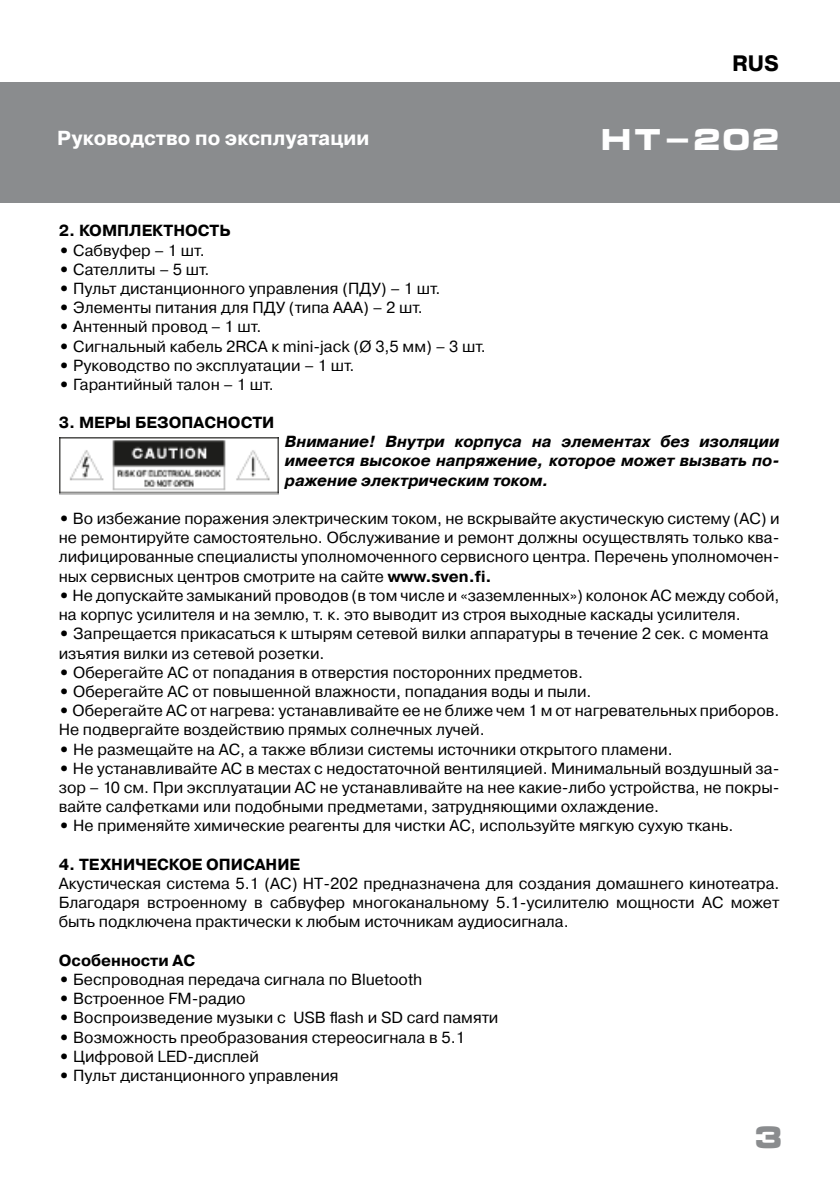
<style>
.page{position:relative;width:840px;height:1191px;background:#fff}
.page>*{position:absolute;margin:0;border:0;box-sizing:border-box;transform-origin:0 0}
.t1{font:700 30px "Micra";color:#8a8c8e}
.t2{font:700 29.2px "Micra";color:#fff}
.t3{font:700 22.2px "Pragmatica";color:#000}
.t4{font:700 20.2px "Pragmatica";color:#fff}
.t5{font:16px/19.2px "Pragmatica";color:#000;text-align:justify}
.t6{font:italic 700 16px/19px "Pragmatica";color:#000;text-align:justify}
.t7{font:700 16px "Pragmatica";color:#000}
.s1{font-weight:700}
</style>
<div class="page">
<div style="left:0;top:82px;width:839px;height:121px;background:#8a8c8e"></div>
<img style="left:60px;top:437px;width:218px;height:57px">
<h3 class="t3" style="left:731px;top:49px;width:48px">RUS</h3>
<p class="t4" style="left:57px;top:125px;width:313px">Руководство по эксплуатации</p>
<h2 class="t2" style="left:600px;top:124px;width:181px">HT-202</h2>
<p class="t7" style="left:59px;top:220px;width:173px">2. КОМПЛЕКТНОСТЬ</p>
<p class="t5" style="left:59px;top:241px;width:147px"><span class="s1">•</span> Сабвуфер – 1 шт.</p>
<p class="t5" style="left:59px;top:260px;width:152px"><span class="s1">•</span> Сателлиты – 5 шт.</p>
<p class="t5" style="left:59px;top:279px;width:383px"><span class="s1">•</span> Пульт дистанционного управления (ПДУ) – 1 шт.</p>
<p class="t5" style="left:59px;top:298px;width:365px"><span class="s1">•</span> Элементы питания для ПДУ (типа ААА) – 2 шт.</p>
<p class="t5" style="left:59px;top:318px;width:204px"><span class="s1">•</span> Антенный провод – 1 шт.</p>
<p class="t5" style="left:59px;top:337px;width:428px"><span class="s1">•</span> Сигнальный кабель 2RCA к mini-jack (Ø 3,5 мм) – 3 шт.</p>
<p class="t5" style="left:59px;top:356px;width:297px"><span class="s1">•</span> Руководство по эксплуатации – 1 шт.</p>
<p class="t5" style="left:59px;top:375px;width:216px"><span class="s1">•</span> Гарантийный талон – 1 шт.</p>
<p class="t7" style="left:59px;top:412px;width:217px">3. МЕРЫ БЕЗОПАСНОСТИ</p>
<p class="t6" style="left:285px;top:433px;width:496px">Внимание! Внутри корпуса на элементах без изоляции имеется высокое напряжение, которое может вызвать по&shy;ражение электрическим током.</p>
<p class="t5" style="left:59px;top:509px;width:722px"><span class="s1">•</span> Во избежание поражения электрическим током, не вскрывайте акустическую систему (АС) и не ремонтируйте самостоятельно. Обслуживание и ремонт должны осуществлять только ква&shy;лифицированные специалисты уполномоченного сервисного центра. Перечень уполномочен&shy;ных сервисных центров смотрите на сайте <span class="s1">www.sven.fi.</span></p>
<p class="t5" style="left:59px;top:586px;width:722px"><span class="s1">•</span> Не допускайте замыканий проводов (в том числе и «заземленных») колонок АС между собой, на корпус усилителя и на землю, т. к. это выводит из строя выходные каскады усилителя.</p>
<p class="t5" style="left:59px;top:624px;width:711px"><span class="s1">•</span> Запрещается прикасаться к штырям сетевой вилки аппаратуры в течение 2 сек. с момента изъятия вилки из сетевой розетки.</p>
<p class="t5" style="left:59px;top:663px;width:525px"><span class="s1">•</span> Оберегайте АС от попадания в отверстия посторонних предметов.</p>
<p class="t5" style="left:59px;top:682px;width:534px"><span class="s1">•</span> Оберегайте АС от повышенной влажности, попадания воды и пыли.</p>
<p class="t5" style="left:59px;top:701px;width:721px"><span class="s1">•</span> Оберегайте АС от нагрева: устанавливайте ее не ближе чем 1 м от нагревательных приборов.<br>Не подвергайте воздействию прямых солнечных лучей.</p>
<p class="t5" style="left:59px;top:740px;width:615px"><span class="s1">•</span> Не размещайте на АС, а также вблизи системы источники открытого пламени.</p>
<p class="t5" style="left:59px;top:759px;width:721px"><span class="s1">•</span> Не устанавливайте АС в местах с недостаточной вентиляцией. Минимальный воздушный за&shy;зор – 10 см. При эксплуатации АС не устанавливайте на нее какие-либо устройства, не покры&shy;вайте салфетками или подобными предметами, затрудняющими охлаждение.</p>
<p class="t5" style="left:59px;top:816px;width:676px"><span class="s1">•</span> Не применяйте химические реагенты для чистки АС, используйте мягкую сухую ткань.</p>
<p class="t7" style="left:59px;top:854px;width:243px">4. ТЕХНИЧЕСКОЕ ОПИСАНИЕ</p>
<p class="t5" style="left:59px;top:874px;width:721px">Акустическая система 5.1 (АС) HT-202 предназначена для создания домашнего кинотеатра.<br>Благодаря встроенному в сабвуфер многоканальному 5.1-усилителю мощности АС может быть подключена практически к любым источникам аудиосигнала.</p>
<p class="t7" style="left:59px;top:950px;width:138px">Особенности АС</p>
<p class="t5" style="left:59px;top:970px;width:365px"><span class="s1">•</span> Беспроводная передача сигнала по Bluetooth</p>
<p class="t5" style="left:59px;top:989px;width:188px"><span class="s1">•</span> Встроенное FM-радио</p>
<p class="t5" style="left:59px;top:1008px;width:441px"><span class="s1">•</span> Воспроизведение музыки с USB flash и SD card памяти</p>
<p class="t5" style="left:59px;top:1028px;width:407px"><span class="s1">•</span> Возможность преобразования стереосигнала в 5.1</p>
<p class="t5" style="left:59px;top:1047px;width:202px"><span class="s1">•</span> Цифровой LED-дисплей</p>
<p class="t5" style="left:59px;top:1066px;width:281px"><span class="s1">•</span> Пульт дистанционного управления</p>
<h1 class="t1" style="left:753px;top:1121px;width:32px">3</h1>
</div>
